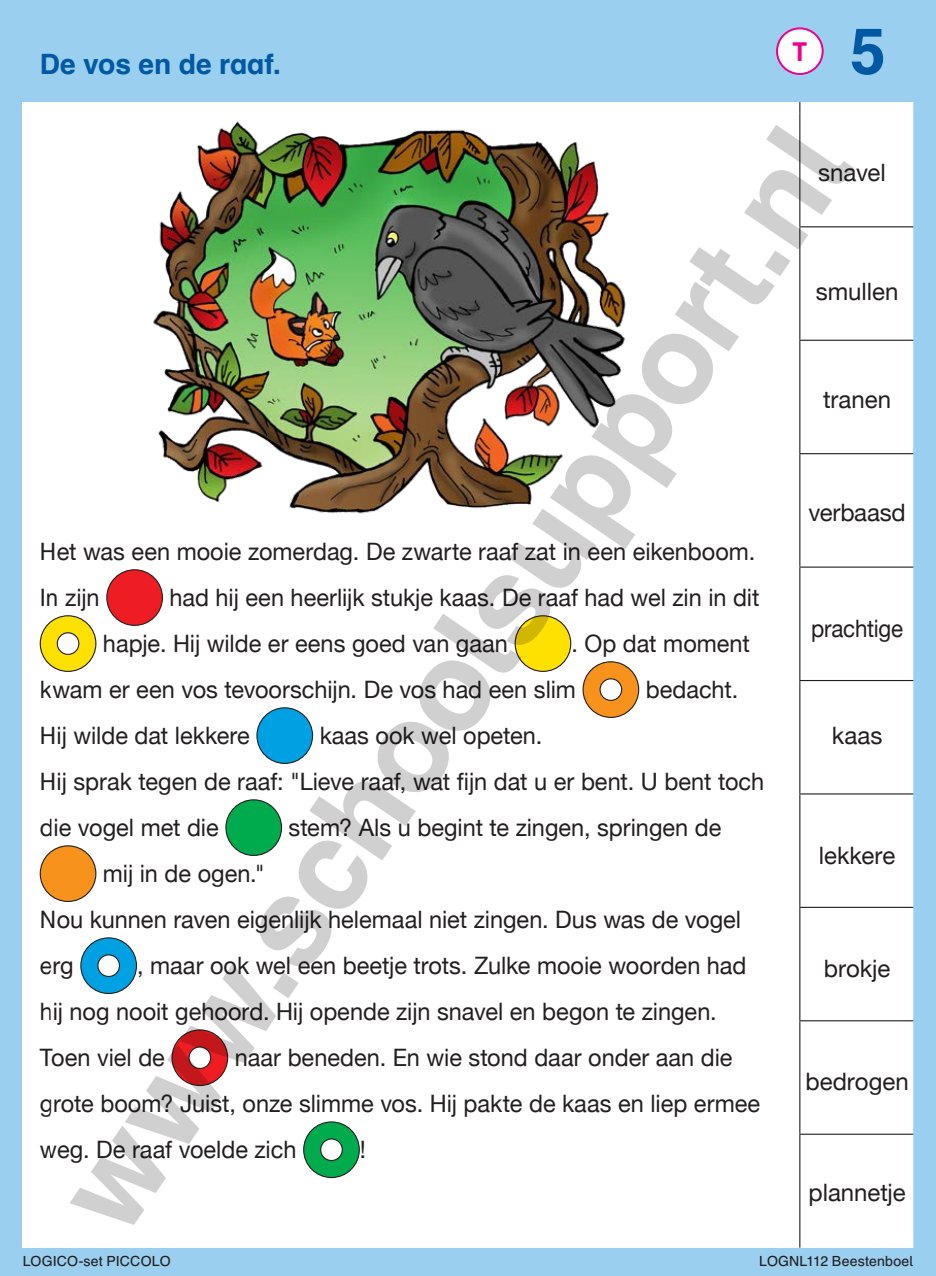
<style>
.page{position:relative;width:936px;height:1276px;background:#fff}
.page>*{position:absolute;margin:0;border:0;box-sizing:border-box;transform-origin:0 0}
.t1{font:700 123px "Finken Nord";color:#231f20}
._3379_Kartenzahl{font:700 64px "Finken Nord";color:#0159a3}
._3379_Headline{font:700 28px "Schulbuch Nord";color:#0159a3}
._3379_Headline-2{font:700 26px "Finken Nord";color:#ed028c;scale:.92 1}
._3379_Headline-3{font:24px/46px "Helvetica Neue";color:#231f20}
._3379_Headline-4{font:24px "Helvetica Neue";color:#231f20;scale:.93 1}
.t2{font:500 14px "Finken Nord";letter-spacing:.015em;color:#231f20}
</style>
<div class="page">
<div style="left:0;top:0;width:935px;height:1276px;background:#9bcff0"></div>
<div style="left:23px;top:102px;width:890px;height:1145px;background:#fff"></div>
<svg style="left:800px;top:102px;width:113px;height:1145px"></svg>
<hr style="left:799px;top:113px;width:1px;height:113px;background:#231f20">
<hr style="left:799px;top:226px;width:114px;height:1px;background:#231f20">
<hr style="left:799px;top:227px;width:1px;height:113px;background:#231f20">
<hr style="left:799px;top:340px;width:114px;height:1px;background:#231f20">
<hr style="left:799px;top:341px;width:1px;height:112px;background:#231f20">
<hr style="left:799px;top:453px;width:114px;height:1px;background:#231f20">
<hr style="left:799px;top:454px;width:1px;height:112px;background:#231f20">
<hr style="left:799px;top:566px;width:114px;height:1px;background:#231f20">
<hr style="left:799px;top:567px;width:1px;height:113px;background:#231f20">
<hr style="left:799px;top:680px;width:114px;height:1px;background:#231f20">
<hr style="left:799px;top:681px;width:1px;height:112px;background:#231f20">
<hr style="left:799px;top:793px;width:114px;height:1px;background:#231f20">
<hr style="left:799px;top:794px;width:1px;height:113px;background:#231f20">
<hr style="left:799px;top:907px;width:114px;height:1px;background:#231f20">
<hr style="left:799px;top:908px;width:1px;height:112px;background:#231f20">
<hr style="left:799px;top:1020px;width:114px;height:1px;background:#231f20">
<hr style="left:799px;top:1021px;width:1px;height:112px;background:#231f20">
<hr style="left:799px;top:1133px;width:114px;height:1px;background:#231f20">
<hr style="left:799px;top:1134px;width:1px;height:113px;background:#231f20">
<div style="left:107px;top:570px;width:55px;height:55px;background:#ee1d23;border-radius:50%"></div>
<div style="left:106px;top:569px;width:57px;height:57px;border:1px solid #231f20;border-radius:50%"></div>
<div style="left:40px;top:616px;width:56px;height:55px;background:#ffe101;border-radius:50%"></div>
<div style="left:40px;top:615px;width:56px;height:57px;border:1px solid #231f20;border-radius:50%"></div>
<div style="left:57px;top:633px;width:22px;height:21px;background:#fff;border-radius:50%"></div>
<div style="left:57px;top:632px;width:22px;height:23px;border:1px solid #231f20;border-radius:50%"></div>
<div style="left:515px;top:616px;width:55px;height:55px;background:#ffe101;border-radius:50%"></div>
<div style="left:514px;top:615px;width:57px;height:57px;border:1px solid #231f20;border-radius:50%"></div>
<div style="left:583px;top:662px;width:55px;height:55px;background:#f7931d;border-radius:50%"></div>
<div style="left:582px;top:661px;width:57px;height:57px;border:1px solid #231f20;border-radius:50%"></div>
<div style="left:600px;top:679px;width:21px;height:21px;background:#fff;border-radius:50%"></div>
<div style="left:599px;top:678px;width:23px;height:23px;border:1px solid #231f20;border-radius:50%"></div>
<div style="left:257px;top:708px;width:55px;height:55px;background:#00a1e3;border-radius:50%"></div>
<div style="left:256px;top:707px;width:57px;height:57px;border:1px solid #231f20;border-radius:50%"></div>
<div style="left:226px;top:800px;width:55px;height:55px;background:#00ab4d;border-radius:50%"></div>
<div style="left:225px;top:799px;width:57px;height:57px;border:1px solid #231f20;border-radius:50%"></div>
<div style="left:40px;top:846px;width:56px;height:55px;background:#f7931d;border-radius:50%"></div>
<div style="left:40px;top:845px;width:56px;height:57px;border:1px solid #231f20;border-radius:50%"></div>
<div style="left:81px;top:938px;width:55px;height:55px;background:#00a1e3;border-radius:50%"></div>
<div style="left:80px;top:937px;width:57px;height:57px;border:1px solid #231f20;border-radius:50%"></div>
<div style="left:98px;top:955px;width:21px;height:21px;background:#fff;border-radius:50%"></div>
<div style="left:97px;top:954px;width:23px;height:23px;border:1px solid #231f20;border-radius:50%"></div>
<div style="left:172px;top:1030px;width:56px;height:55px;background:#ee1d23;border-radius:50%"></div>
<div style="left:171px;top:1029px;width:57px;height:57px;border:1px solid #231f20;border-radius:50%"></div>
<div style="left:189px;top:1047px;width:21px;height:21px;background:#fff;border-radius:50%"></div>
<div style="left:188px;top:1046px;width:23px;height:23px;border:1px solid #231f20;border-radius:50%"></div>
<div style="left:304px;top:1122px;width:55px;height:55px;background:#00ab4d;border-radius:50%"></div>
<div style="left:303px;top:1121px;width:57px;height:57px;border:1px solid #231f20;border-radius:50%"></div>
<div style="left:321px;top:1139px;width:21px;height:21px;background:#fff;border-radius:50%"></div>
<div style="left:320px;top:1138px;width:23px;height:23px;border:1px solid #231f20;border-radius:50%"></div>
<div style="left:777px;top:28px;width:45px;height:46px;background:#fff;border-radius:50%"></div>
<div style="left:776px;top:27px;width:47px;height:48px;border:2px solid #ed028c;border-radius:50%"></div>
<img style="left:153px;top:121px;width:473px;height:393px">
<p class="_3379_Headline" style="left:40px;top:46px;width:243px">De vos en de raaf.</p>
<p class="_3379_Headline-2" style="left:792px;top:35px;width:17px">T</p>
<p class="_3379_Kartenzahl" style="left:850px;top:10px;width:37px">5</p>
<h1 class="t1" style="left:24px;top:1174px;width:1301px;rotate:-56deg">www.schoolsupport.nl</h1>
<p class="_3379_Headline-3" style="left:818px;top:151px;width:69px">snavel</p>
<p class="_3379_Headline-3" style="left:815px;top:269px;width:84px">smullen</p>
<p class="_3379_Headline-3" style="left:823px;top:378px;width:70px">tranen</p>
<p class="_3379_Headline-3" style="left:808px;top:490px;width:99px">verbaasd</p>
<p class="_3379_Headline-3" style="left:40px;top:530px;width:717px">Het was een mooie zomerdag. De zwarte raaf zat in een eikenboom.</p>
<p class="_3379_Headline-3" style="left:40px;top:576px;width:61px">In zijn</p>
<p class="_3379_Headline-3" style="left:103px;top:576px;width:658px;text-indent:67px">had hij een heerlijk stukje kaas. De raaf had wel zin in dit hapje. Hij wilde er eens goed van gaan</p>
<p class="_3379_Headline-4" style="left:811px;top:610px;width:100px">prachtige</p>
<p class="_3379_Headline-3" style="left:40px;top:622px;width:711px;text-indent:531px">. Op dat moment kwam er een vos tevoorschijn. De vos had een slim</p>
<p class="_3379_Headline-3" style="left:645px;top:668px;width:94px">bedacht.</p>
<p class="_3379_Headline-3" style="left:40px;top:714px;width:212px">Hij wilde dat lekkere</p>
<p class="_3379_Headline-3" style="left:319px;top:714px;width:224px">kaas ook wel opeten.</p>
<p class="_3379_Headline-3" style="left:40px;top:760px;width:726px">Hij sprak tegen de raaf: "Lieve raaf, wat fijn dat u er bent. U bent toch die vogel met die</p>
<p class="_3379_Headline-3" style="left:831px;top:714px;width:52px">kaas</p>
<p class="_3379_Headline-3" style="left:288px;top:806px;width:434px">stem? Als u begint te zingen, springen de</p>
<p class="_3379_Headline-3" style="left:818px;top:834px;width:78px">lekkere</p>
<p class="_3379_Headline-3" style="left:103px;top:852px;width:163px">mij in de ogen."</p>
<p class="_3379_Headline-3" style="left:40px;top:898px;width:703px">Nou kunnen raven eigenlijk helemaal niet zingen. Dus was de vogel erg</p>
<p class="_3379_Headline-3" style="left:40px;top:944px;width:708px;text-indent:97px">, maar ook wel een beetje trots. Zulke mooie woorden had hij nog nooit gehoord. Hij opende zijn snavel en begon te zingen.<br>Toen viel de</p>
<p class="_3379_Headline-3" style="left:823px;top:946px;width:68px">brokje</p>
<p class="_3379_Headline-3" style="left:40px;top:1036px;width:721px;text-indent:195px">naar beneden. En wie stond daar onder aan die grote boom? Juist, onze slimme vos. Hij pakte de kaas en liep ermee weg. De raaf voelde zich</p>
<p class="_3379_Headline-3" style="left:805px;top:1060px;width:105px">bedrogen</p>
<p class="_3379_Headline-3" style="left:360px;top:1128px;width:8px">!</p>
<p class="_3379_Headline-3" style="left:808px;top:1170px;width:99px">plannetje</p>
<p class="t2" style="left:23px;top:1252px;width:149px">LOGICO-set PICCOLO</p>
<p class="t2" style="left:759px;top:1252px;width:156px">LOGNL112 Beestenboel</p>
</div>
